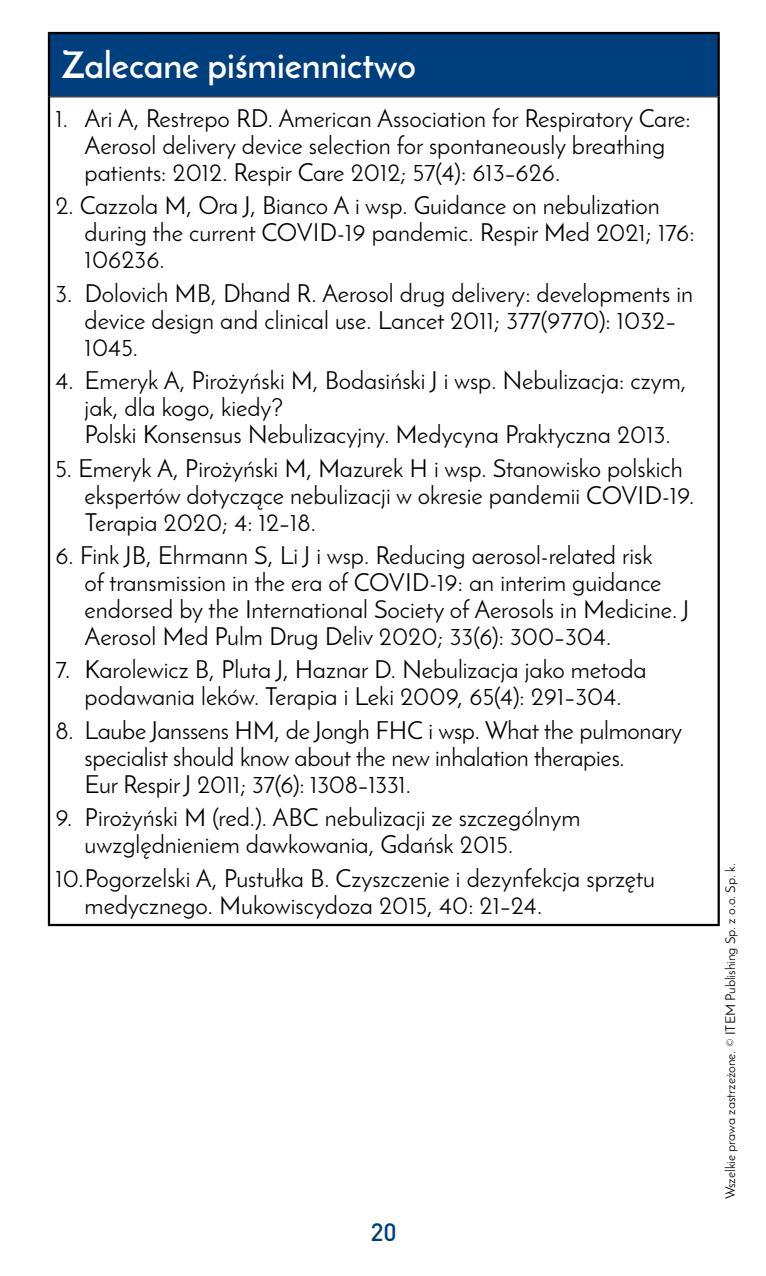
<style>
.page{position:relative;width:766px;height:1276px;background:#fff}
.page>*{position:absolute;margin:0;border:0;box-sizing:border-box;transform-origin:0 0}
.t1{font:700 36px "Josefin Sans";color:#fff}
.t2{font:24.75px/27px "Josefin Sans";color:#000}
.t3{font:500 24.75px "DIN Pro";color:#003f7d}
.t4{font:13.5px "Josefin Sans";color:#000}
</style>
<div class="page">
<div style="left:49px;top:33px;width:669px;height:64px;background:#003f7d"></div>
<hr style="left:50px;top:96px;width:667px;height:1px;background:#000">
<hr style="left:48px;top:32px;width:671px;height:2px;background:#000">
<hr style="left:48px;top:34px;width:2px;height:63px;background:#000">
<hr style="left:717px;top:34px;width:2px;height:63px;background:#000">
<hr style="left:48px;top:97px;width:2px;height:827px;background:#000">
<hr style="left:717px;top:97px;width:2px;height:827px;background:#000">
<hr style="left:48px;top:924px;width:671px;height:2px;background:#000">
<h1 class="t1" style="left:62px;top:43px;width:355px">Zalecane piśmiennictwo</h1>
<p class="t2" style="left:85px;top:105px;width:607px;text-indent:-29px">1. Ari A, Restrepo RD. American Association for Respiratory Care:<br>Aerosol delivery device selection for spontaneously breathing patients: 2012. Respir Care 2012; 57(4): 613–626.</p>
<p class="t2" style="left:85px;top:192px;width:611px;text-indent:-29px">2. Cazzola M, Ora J, Bianco A i wsp. Guidance on nebulization during the current COVID-19 pandemic. Respir Med 2021; 176:<br>106236.</p>
<p class="t2" style="left:85px;top:279px;width:610px;text-indent:-29px">3. Dolovich MB, Dhand R. Aerosol drug delivery: developments in device design and clinical use. Lancet 2011; 377(9770): 1032–<br>1045.</p>
<p class="t2" style="left:85px;top:367px;width:603px;text-indent:-29px">4. Emeryk A, Pirożyński M, Bodasiński J i wsp. Nebulizacja: czym, jak, dla kogo, kiedy?<br>Polski Konsensus Nebulizacyjny. Medycyna Praktyczna 2013.</p>
<p class="t2" style="left:85px;top:454px;width:611px;text-indent:-29px">5. Emeryk A, Pirożyński M, Mazurek H i wsp. Stanowisko polskich ekspertów dotyczące nebulizacji w okresie pandemii COVID-19.<br>Terapia 2020; 4: 12–18.</p>
<p class="t2" style="left:85px;top:541px;width:606px;text-indent:-29px">6. Fink JB, Ehrmann S, Li J i wsp. Reducing aerosol-related risk<br>of transmission in the era of COVID-19: an interim guidance endorsed by the International Society of Aerosols in Medicine. J Aerosol Med Pulm Drug Deliv 2020; 33(6): 300–304.</p>
<p class="t2" style="left:55px;top:656px;width:592px;text-align:center">7. Karolewicz B, Pluta J, Haznar D. Nebulizacja jako metoda podawania leków. Terapia i Leki 2009, 65(4): 291–304.</p>
<p class="t2" style="left:85px;top:716px;width:599px;text-indent:-29px">8. Laube Janssens HM, de Jongh FHC i wsp. What the pulmonary specialist should know about the new inhalation therapies.<br>Eur Respir J 2011; 37(6): 1308–1331.</p>
<p class="t2" style="left:85px;top:804px;width:497px;text-indent:-29px">9. Pirożyński M (red.). ABC nebulizacji ze szczególnym uwzględnieniem dawkowania, Gdańsk 2015.</p>
<p class="t2" style="left:85px;top:864px;width:572px;text-indent:-29px">10.Pogorzelski A, Pustułka B. Czyszczenie i dezynfekcja sprzętu medycznego. Mukowiscydoza 2015, 40: 21–24.</p>
<p class="t4" style="left:722px;top:1199px;width:337px;rotate:-90deg">Wszelkie prawa zastrzeżone. © ITEM Publishing Sp. z o.o. Sp. k.</p>
<p class="t3" style="left:370px;top:1215px;width:28px">20</p>
</div>
